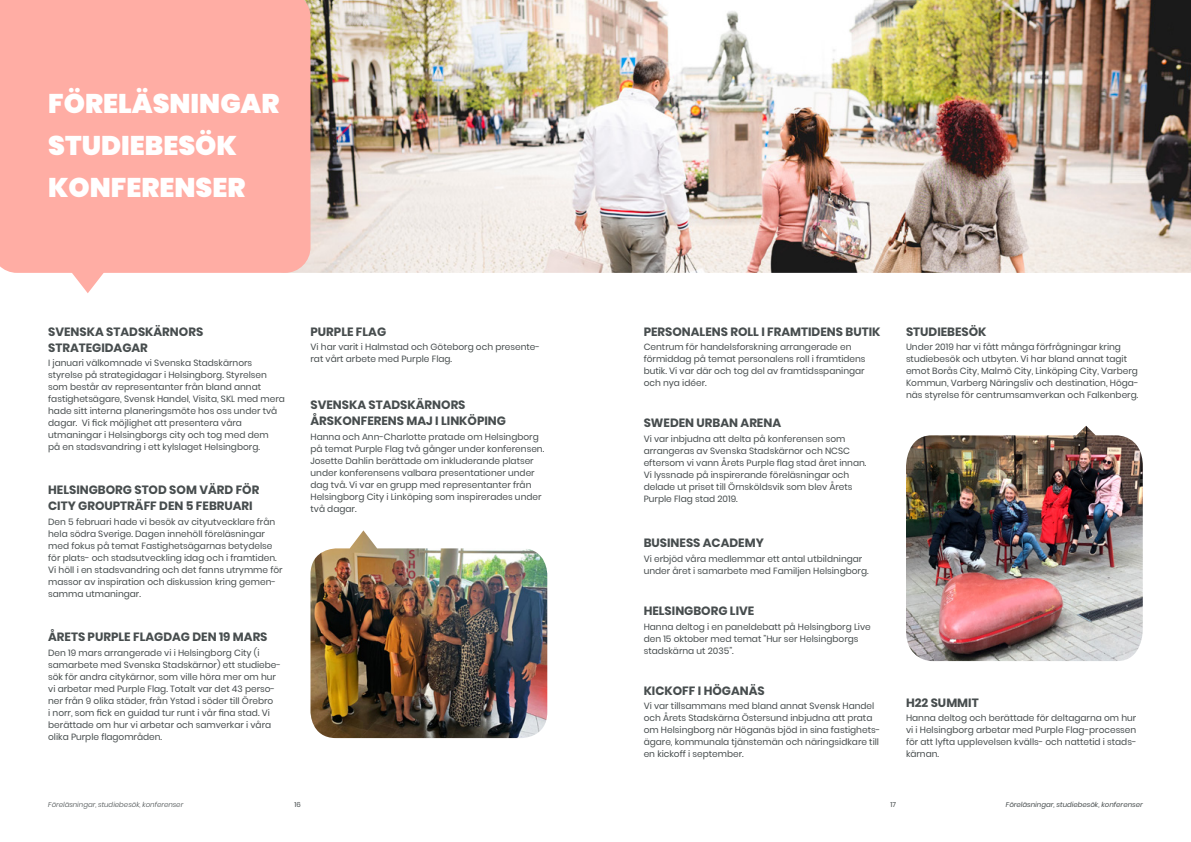
<style>
.page{position:relative;width:1191px;height:842px;background:#fff}
.page>*{position:absolute;margin:0;border:0;box-sizing:border-box;transform-origin:0 0}
.t1{font:900 27px/42px "Poppins";color:#fff}
.t2{font:700 12px/16px "Poppins";color:#474d4e}
.t3{font:9px/12px "Poppins";color:#474d4e}
.t4{font:italic 300 7px "Poppins";color:#474d4e}
.t5{font:italic 7px "Poppins";color:#474d4e}
.t6{font:7px "Poppins";color:#474d4e}
</style>
<div class="page">
<svg style="left:72px;top:273px;width:32px;height:20px"></svg>
<img style="left:310px;top:530px;width:237px;height:208px">
<img style="left:310px;top:0;width:881px;height:273px">
<div style="left:0;top:0;width:310px;height:273px;background:#ffada4"></div>
<img style="left:906px;top:426px;width:236px;height:235px">
<h1 class="t1" style="left:48px;top:83px;width:233px">FÖRELÄSNINGAR<br>STUDIEBESÖK<br>KONFERENSER</h1>
<h2 class="t2" style="left:48px;top:323px;width:156px">SVENSKA STADSKÄRNORS<br>STRATEGIDAGAR</h2>
<p class="t3" style="left:48px;top:357px;width:238px">I januari välkomnade vi Svenska Stadskärnors styrelse på strategidagar i Helsingborg. Styrelsen som består av representanter från bland annat fastighetsägare, Svensk Handel, Visita, SKL med mera hade sitt interna planeringsmöte hos oss under två dagar. Vi fick möjlighet att presentera våra utmaningar i Helsingborgs city och tog med dem<br>på en stadsvandring i ett kylslaget Helsingborg.</p>
<h2 class="t2" style="left:48px;top:482px;width:213px">HELSINGBORG STOD SOM VÄRD FÖR<br>CITY GROUPTRÄFF DEN 5 FEBRUARI</h2>
<p class="t3" style="left:48px;top:516px;width:236px">Den 5 februari hade vi besök av cityutvecklare från hela södra Sverige. Dagen innehöll föreläsningar med fokus på temat Fastighetsägarnas betydelse för plats- och stadsutveckling idag och i framtiden.<br>Vi höll i en stadsvandring och det fanns utrymme för massor av inspiration och diskussion kring gemen&shy;samma utmaningar.</p>
<h2 class="t2" style="left:48px;top:629px;width:221px">ÅRETS PURPLE FLAGDAG DEN 19 MARS</h2>
<p class="t3" style="left:48px;top:647px;width:234px">Den 19 mars arrangerade vi i Helsingborg City (i samarbete med Svenska Stadskärnor) ett studiebe&shy;sök för andra citykärnor, som ville höra mer om hur vi arbetar med Purple Flag. Totalt var det 43 perso&shy;ner från 9 olika städer, från Ystad i söder till Örebro<br>i norr, som fick en guidad tur runt i vår fina stad. Vi berättade om hur vi arbetar och samverkar i våra olika Purple flagområden.</p>
<h2 class="t2" style="left:310px;top:323px;width:77px">PURPLE FLAG</h2>
<p class="t3" style="left:310px;top:341px;width:231px">Vi har varit i Halmstad och Göteborg och presente&shy;rat vårt arbete med Purple Flag.</p>
<h2 class="t2" style="left:310px;top:397px;width:197px">SVENSKA STADSKÄRNORS<br>ÅRSKONFERENS MAJ I LINKÖPING</h2>
<p class="t3" style="left:310px;top:431px;width:235px">Hanna och Ann-Charlotte pratade om Helsingborg på temat Purple Flag två gånger under konferensen.<br>Josette Dahlin berättade om inkluderande platser under konferensens valbara presentationer under dag två. Vi var en grupp med representanter från Helsingborg City i Linköping som inspirerades under två dagar.</p>
<h2 class="t2" style="left:643px;top:323px;width:238px">PERSONALENS ROLL I FRAMTIDENS BUTIK</h2>
<p class="t3" style="left:643px;top:341px;width:223px">Centrum för handelsforskning arrangerade en förmiddag på temat personalens roll i framtidens butik. Vi var där och tog del av framtidsspaningar och nya idéer.</p>
<h2 class="t2" style="left:643px;top:415px;width:139px">SWEDEN URBAN ARENA</h2>
<p class="t3" style="left:643px;top:433px;width:224px">Vi var inbjudna att delta på konferensen som arrangeras av Svenska Stadskärnor och NCSC eftersom vi vann Årets Purple flag stad året innan.<br>Vi lyssnade på inspirerande föreläsningar och delade ut priset till Örnsköldsvik som blev Årets Purple Flag stad 2019.</p>
<h2 class="t2" style="left:643px;top:535px;width:122px">BUSINESS ACADEMY</h2>
<p class="t3" style="left:643px;top:553px;width:226px">Vi erbjöd våra medlemmar ett antal utbildningar under året i samarbete med Familjen Helsingborg.</p>
<h2 class="t2" style="left:643px;top:603px;width:112px">HELSINGBORG LIVE</h2>
<p class="t3" style="left:643px;top:621px;width:229px">Hanna deltog i en paneldebatt på Helsingborg Live den 15 oktober med temat ”Hur ser Helsingborgs stadskärna ut 2035”.</p>
<h2 class="t2" style="left:643px;top:682px;width:123px">KICKOFF I HÖGANÄS</h2>
<p class="t3" style="left:643px;top:700px;width:238px">Vi var tillsammans med bland annat Svensk Handel och Årets Stadskärna Östersund inbjudna att prata om Helsingborg när Höganäs bjöd in sina fastighets&shy;ägare, kommunala tjänstemän och näringsidkare till en kickoff i september.</p>
<h2 class="t2" style="left:906px;top:323px;width:82px">STUDIEBESÖK</h2>
<p class="t3" style="left:906px;top:341px;width:234px">Under 2019 har vi fått många förfrågningar kring studiebesök och utbyten. Vi har bland annat tagit emot Borås City, Malmö City, Linköping City, Varberg Kommun, Varberg Näringsliv och destination, Höga&shy;näs styrelse för centrumsamverkan och Falkenberg.</p>
<h2 class="t2" style="left:906px;top:694px;width:74px">H22 SUMMIT</h2>
<p class="t3" style="left:906px;top:712px;width:232px;text-align:justify">Hanna deltog och berättade för deltagarna om hur vi i Helsingborg arbetar med Purple Flag-processen för att lyfta upplevelsen kvälls- och nattetid i stads&shy;kärnan.</p>
<p class="t4" style="left:48px;top:800px;width:137px">Föreläsningar, studiebesök, konferenser</p>
<p class="t5" style="left:1005px;top:800px;width:138px">Föreläsningar, studiebesök, konferenser</p>
<p class="t6" style="left:294px;top:800px;width:8px">16</p>
<p class="t6" style="left:890px;top:800px;width:7px">17</p>
</div>
